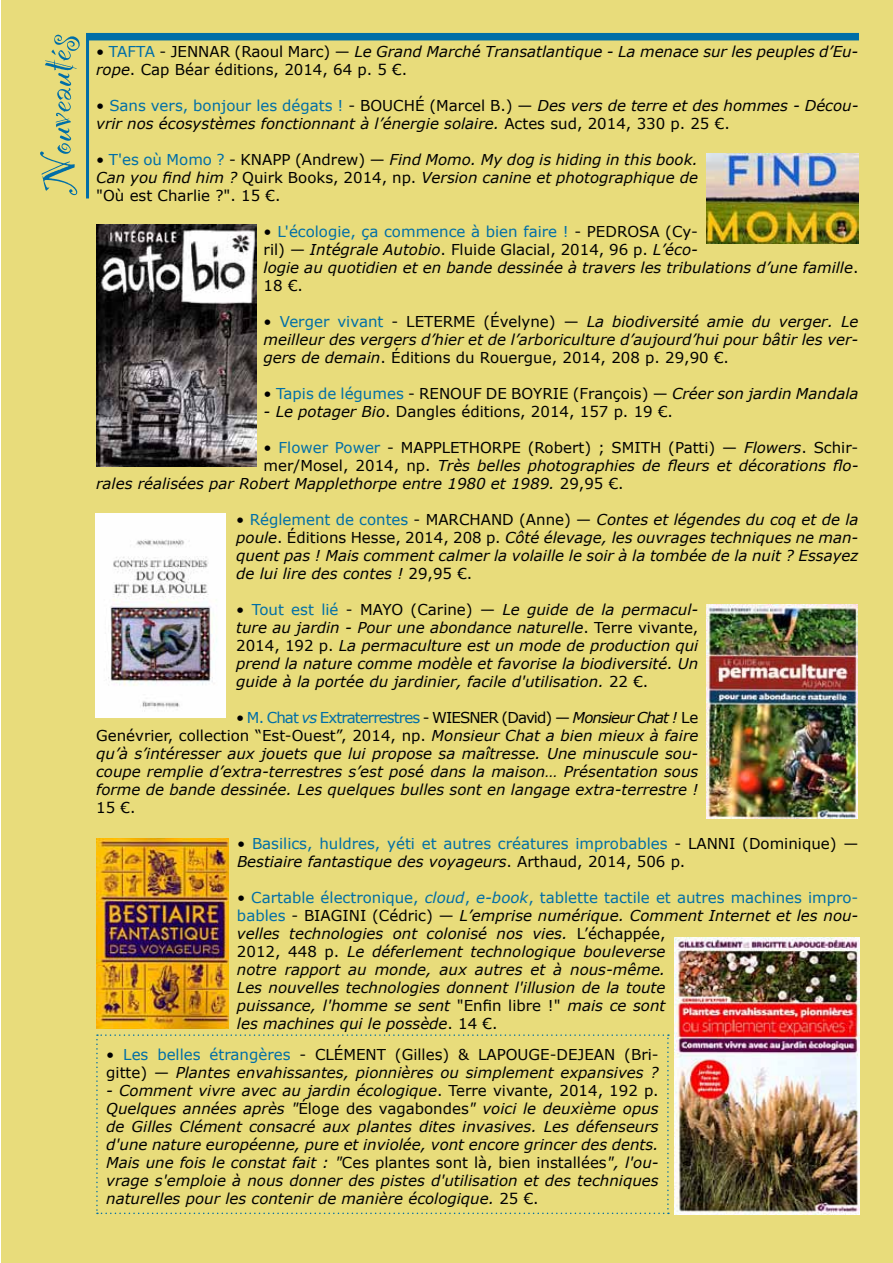
<style>
.page{position:relative;width:893px;height:1263px;background:#fff}
.page>*{position:absolute;margin:0;border:0;box-sizing:border-box;transform-origin:0 0}
.t1{font:54px "Party Let Plain";color:#006ea7}
.t2{font:italic 15px/18px "Verdana";color:#000;text-align:justify}
.t3{font:15px "Verdana";color:#000}
.t4{font:15px/18px "Verdana";color:#006ea7}
.s1{font-style:normal}
.s2{font-style:normal;color:#006ea7}
.s3{color:#006ea7}
.s4{font-style:italic}
.s5{color:#000}
.s6{font-style:italic;color:#000}
</style>
<div class="page">
<div style="left:1px;top:0;width:892px;height:1263px;background:#e8dc7b"></div>
<img style="left:674px;top:938px;width:185px;height:276px">
<div style="left:86px;top:33px;width:773px;height:7px;background:#006ea7"></div>
<hr style="left:86px;top:40px;width:3px;height:158px;background:#006ea7">
<img style="left:706px;top:153px;width:152px;height:91px">
<img style="left:96px;top:513px;width:129px;height:205px">
<svg style="left:96px;top:1034px;width:573px;height:180px"></svg>
<img style="left:96px;top:225px;width:160px;height:242px">
<img style="left:707px;top:605px;width:150px;height:214px">
<img style="left:97px;top:839px;width:132px;height:189px">
<h1 class="t1" style="left:20px;top:195px;width:164px;rotate:-90deg">Nouveautés</h1>
<p class="t2" style="left:96px;top:42px;width:764px"><span class="s1">•</span> <span class="s2">TAFTA</span> <span class="s1">- JENNAR (Raoul Marc) —</span> Le Grand Marché Transatlantique - La menace sur les peuples d’Eu&shy;rope<span class="s1">. Cap Béar éditions, 2014, 64 p. 5 €.</span></p>
<p class="t2" style="left:96px;top:96px;width:764px"><span class="s1">•</span> <span class="s2">Sans vers, bonjour les dégats !</span> <span class="s1">- BOUCHÉ (Marcel B.) —</span> Des vers de terre et des hommes - Décou&shy;vrir nos écosystèmes fonctionnant à l’énergie solaire. <span class="s1">Actes sud, 2014, 330 p. 25 €.</span></p>
<p class="t2" style="left:96px;top:150px;width:603px"><span class="s1">•</span> <span class="s2">T'es où Momo ?</span> <span class="s1">- KNAPP (Andrew) —</span> Find Momo. My dog is hiding in this book.<br>Can you find him ? <span class="s1">Quirk Books, 2014, np.</span> Version canine et photographique de <span class="s1">"Où est Charlie ?". 15 €.</span></p>
<p class="t2" style="left:264px;top:222px;width:596px;text-align:left"><span class="s1">•</span> <span class="s2">L'écologie, ça commence à bien faire !</span> <span class="s1">- PEDROSA (Cy-<br>ril) —</span> Intégrale Autobio<span class="s1">. Fluide Glacial, 2014, 96 p.</span> L’éco-<br>logie au quotidien et en bande dessinée à travers les tribulations d’une famille<span class="s1">.<br>18 €.</span></p>
<p class="t2" style="left:264px;top:312px;width:596px"><span class="s1">•</span> <span class="s2">Verger vivant</span> <span class="s1">- LETERME (Évelyne) —</span> La biodiversité amie du verger. Le meilleur des vergers d’hier et de l’arboriculture d’aujourd’hui pour bâtir les ver&shy;gers de demain<span class="s1">. Éditions du Rouergue, 2014, 208 p. 29,90 €.</span></p>
<p class="t3" style="left:264px;top:384px;width:596px">• <span class="s3">Tapis de légumes</span> - RENOUF DE BOYRIE (François) — <span class="s4">Créer son jardin Mandala</span></p>
<p class="t3" style="left:264px;top:402px;width:411px"><span class="s4">- Le potager Bio</span>. Dangles éditions, 2014, 157 p. 19 €.</p>
<p class="t3" style="left:264px;top:438px;width:596px">• <span class="s3">Flower Power</span> - MAPPLETHORPE (Robert) ; SMITH (Patti) — <span class="s4">Flowers</span>. Schir-</p>
<p class="t2" style="left:264px;top:456px;width:596px"><span class="s1">mer/Mosel, 2014, np.</span> Très belles photographies de fleurs et décorations flo-</p>
<p class="t2" style="left:96px;top:474px;width:529px">rales réalisées par Robert Mapplethorpe entre 1980 et 1989. <span class="s1">29,95 €.</span></p>
<p class="t2" style="left:236px;top:510px;width:624px"><span class="s1">•</span> <span class="s2">Réglement de contes</span> <span class="s1">- MARCHAND (Anne) —</span> Contes et légendes du coq et de la poule<span class="s1">. Éditions Hesse, 2014, 208 p.</span> Côté élevage, les ouvrages techniques ne man&shy;quent pas ! Mais comment calmer la volaille le soir à la tombée de la nuit ? Essayez de lui lire des contes ! <span class="s1">29,95 €.</span></p>
<p class="t2" style="left:236px;top:600px;width:464px"><span class="s1">•</span> <span class="s2">Tout est lié</span> <span class="s1">- MAYO (Carine) —</span> Le guide de la permacul&shy;ture au jardin - Pour une abondance naturelle<span class="s1">. Terre vivante, 2014, 192 p.</span> La permaculture est un mode de production qui prend la nature comme modèle et favorise la biodiversité. Un guide à la portée du jardinier, facile d'utilisation. <span class="s1">22 €.</span></p>
<p class="t2" style="left:96px;top:708px;width:604px;text-indent:140px"><span class="s1">•</span> <span class="s2">M. Chat</span> <span class="s3">vs</span> <span class="s2">Extraterrestres</span> <span class="s1">- WIESNER (David) —</span> Monsieur Chat ! <span class="s1">Le Genévrier, collection “Est-Ouest”, 2014, np.</span> Monsieur Chat a bien mieux à faire qu’à s’intéresser aux jouets que lui propose sa maîtresse. Une minuscule sou&shy;coupe remplie d’extra-terrestres s’est posé dans la maison… Présentation sous forme de bande dessinée. Les quelques bulles sont en langage extra-terrestre !</p>
<p class="t3" style="left:96px;top:798px;width:41px">15 €.</p>
<p class="t4" style="left:237px;top:834px;width:623px"><span class="s5">•</span> Basilics, huldres, yéti et autres créatures improbables <span class="s5">- LANNI (Dominique) —<br></span><span class="s6">Bestiaire fantastique des voyageurs</span><span class="s5">. Arthaud, 2014, 506 p.</span></p>
<p class="t2" style="left:237px;top:888px;width:623px;text-align:left"><span class="s1">•</span> <span class="s2">Cartable électronique,</span> <span class="s3">cloud</span><span class="s2">,</span> <span class="s3">e-book</span><span class="s2">, tablette tactile et autres machines impro&shy;bables</span> <span class="s1">- BIAGINI (Cédric) —</span> L’emprise numérique. Comment Internet et les nou&shy;velles technologies ont colonisé nos vies. <span class="s1">L’échappée,<br>2012, 448 p.</span> Le déferlement technologique bouleverse<br>notre rapport au monde, aux autres et à nous-même.<br>Les nouvelles technologies donnent l'illusion de la toute<br>puissance, l'homme se sent <span class="s1">"Enfin libre !"</span> mais ce sont<br>les machines qui le possède<span class="s1">. 14 €.</span></p>
<p class="t2" style="left:106px;top:1046px;width:554px"><span class="s1">•</span> <span class="s2">Les belles étrangères</span> <span class="s1">- CLÉMENT (Gilles) &amp; LAPOUGE-DEJEAN (Bri&shy;gitte) —</span> Plantes envahissantes, pionnières ou simplement expansives ?</p>
<p class="t2" style="left:106px;top:1082px;width:554px">- Comment vivre avec au jardin écologique<span class="s1">. Terre vivante, 2014, 192 p.<br></span>Quelques années après "<span class="s1">Éloge des vagabondes</span>" voici le deuxième opus de Gilles Clément consacré aux plantes dites invasives. Les défenseurs d'une nature européenne, pure et inviolée, vont encore grincer des dents.<br>Mais une fois le constat fait : "<span class="s1">Ces plantes sont là, bien installées</span>", l'ou&shy;vrage s'emploie à nous donner des pistes d'utilisation et des techniques naturelles pour les contenir de manière écologique. <span class="s1">25 €.</span></p>
</div>
